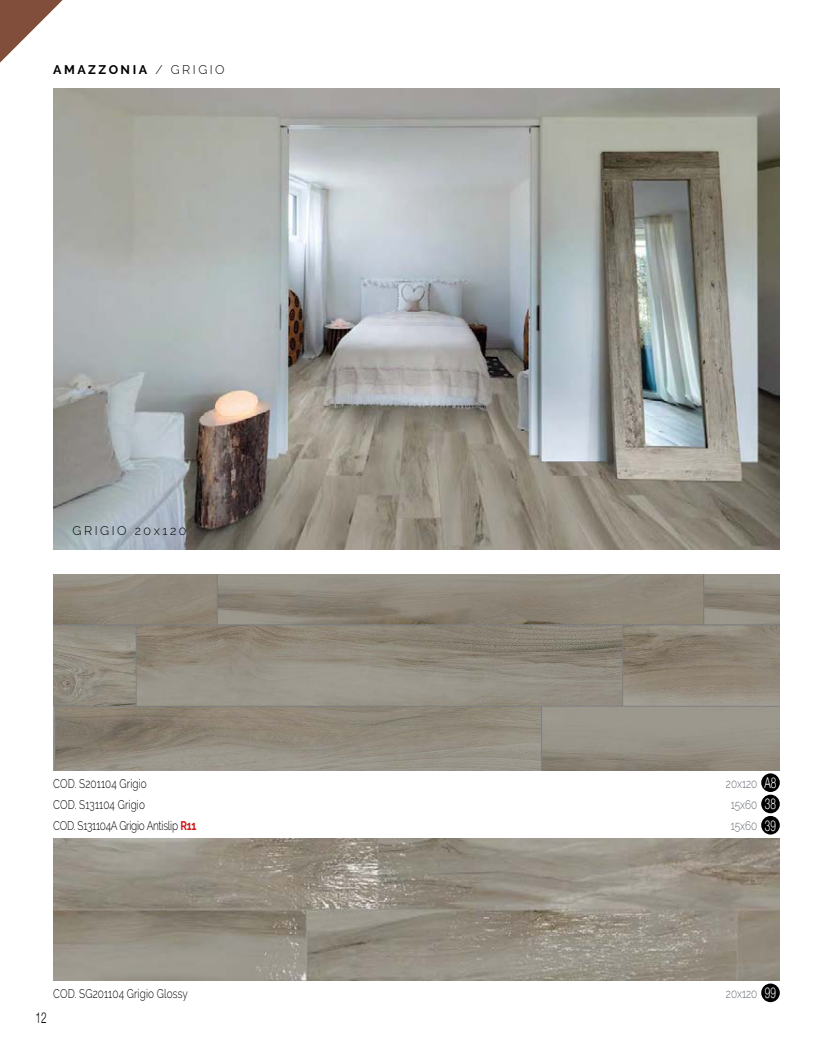
<style>
.page{position:relative;width:833px;height:1053px;background:#fff}
.page>*{position:absolute;margin:0;border:0;box-sizing:border-box;transform-origin:0 0}
.t1{font:300 15px "Helvetica Neue";color:#000;scale:.67 1}
.t2{font:300 12.5px "Raleway";letter-spacing:.01em;color:#000;scale:.8 1}
.t3{font:300 12.5px "Raleway";color:#666a75;scale:.8 1}
.t4{font:300 12.5px "Raleway";letter-spacing:-.025em;color:#000;scale:.8 1}
.t5{font:700 12.5px "Raleway";letter-spacing:.2em;color:#000}
.t6{font:300 12.5px "Raleway";letter-spacing:.2em;color:#000}
.s1{font-weight:300}
.s2{font-family:"Helvetica Neue";font-size:15px;color:#fff}
.s3{font-weight:700;color:#cd171a}
</style>
<div class="page">
<img style="left:53px;top:89px;width:727px;height:460px">
<div style="left:761px;top:773px;width:19px;height:19px;background:#000;border-radius:50%"></div>
<div style="left:761px;top:794px;width:19px;height:19px;background:#000;border-radius:50%"></div>
<div style="left:761px;top:815px;width:19px;height:19px;background:#000;border-radius:50%"></div>
<img style="left:53px;top:838px;width:727px;height:142px">
<div style="left:761px;top:983px;width:19px;height:19px;background:#000;border-radius:50%"></div>
<img style="left:53px;top:574px;width:727px;height:196px">
<svg style="left:0;top:0;width:63px;height:63px"></svg>
<p class="t5" style="left:53px;top:63px;width:173px">AMAZZONIA <span class="s1">/ GRIGIO</span></p>
<p class="t6" style="left:73px;top:523px;width:115px">GRIGIO 20x120</p>
<p class="t2" style="left:53px;top:776px;width:119px">COD. S201104 Grigio</p>
<p class="t3" style="left:726px;top:776px;width:65px">20x120 <span class="s2">A8</span></p>
<p class="t2" style="left:53px;top:797px;width:116px">COD. S131104 Grigio</p>
<p class="t3" style="left:731px;top:797px;width:58px">15x60 <span class="s2">38</span></p>
<p class="t4" style="left:53px;top:818px;width:180px">COD. S131104A Grigio Antislip <span class="s3">R11</span></p>
<p class="t3" style="left:731px;top:818px;width:58px">15x60 <span class="s2">39</span></p>
<p class="t2" style="left:53px;top:986px;width:170px">COD. SG201104 Grigio Glossy</p>
<p class="t3" style="left:726px;top:986px;width:64px">20x120 <span class="s2">99</span></p>
<p class="t1" style="left:35px;top:1005px;width:18px">12</p>
</div>
